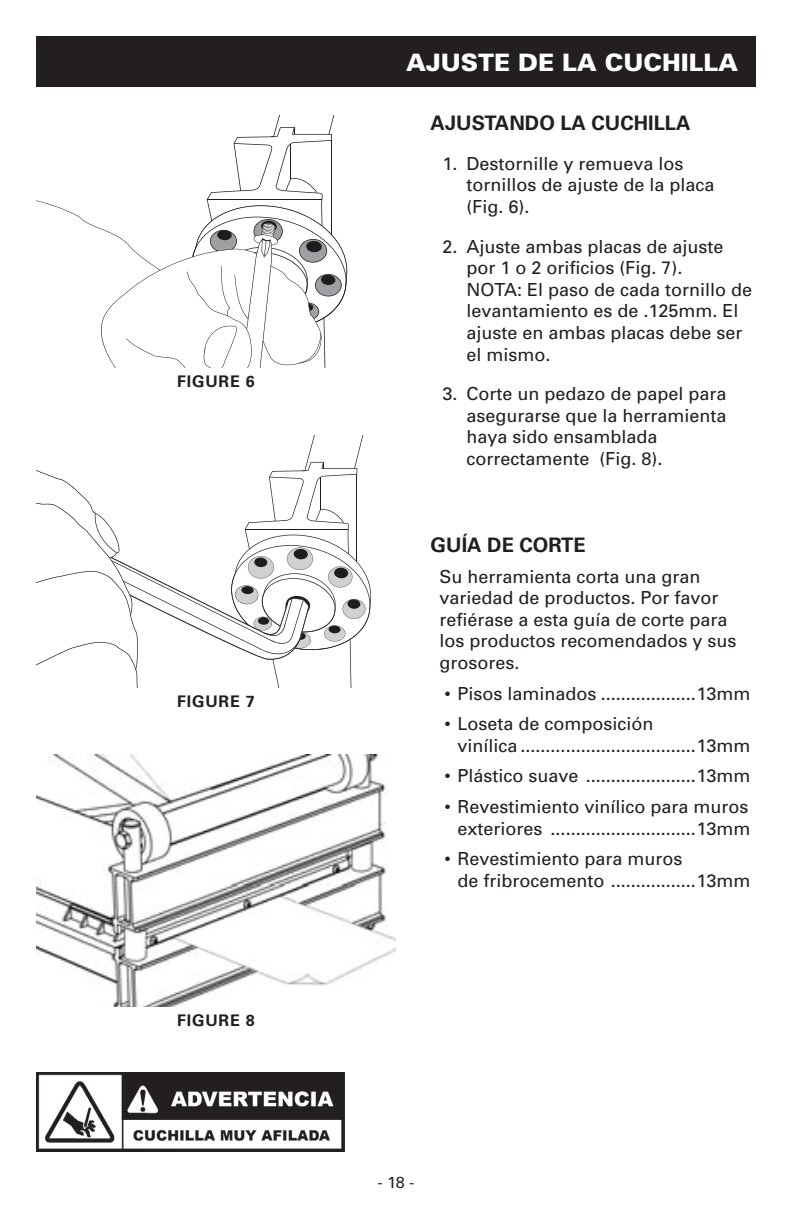
<style>
.page{position:relative;width:792px;height:1224px;background:#fff}
.page>*{position:absolute;margin:0;border:0;box-sizing:border-box;transform-origin:0 0}
.t1{font:900 24px "Univers";color:#fff}
.t2{font:700 20px "Univers";color:#231f20}
.t3{font:18px/21.6px "Univers";color:#231f20}
.t4{font:700 16px "Univers";letter-spacing:.05em;color:#231f20}
.t5{font:16px "Univers";color:#231f20}
</style>
<div class="page">
<div style="left:36px;top:36px;width:720px;height:50px;background:#231f20"></div>
<svg style="left:36px;top:115px;width:312px;height:252px"></svg>
<svg style="left:36px;top:435px;width:335px;height:252px"></svg>
<img style="left:36px;top:755px;width:360px;height:252px">
<img style="left:36px;top:1072px;width:308px;height:80px">
<p class="t4" style="left:177px;top:372px;width:79px">FIGURE 6</p>
<p class="t4" style="left:177px;top:692px;width:79px">FIGURE 7</p>
<p class="t4" style="left:177px;top:1011px;width:79px">FIGURE 8</p>
<h1 class="t1" style="left:406px;top:47px;width:333px">AJUSTE DE LA CUCHILLA</h1>
<p class="t2" style="left:431px;top:111px;width:261px">AJUSTANDO LA CUCHILLA</p>
<p class="t3" style="left:467px;top:152px;width:250px;text-indent:-24px">1. Destornille y remueva los tornillos de ajuste de la placa (Fig. 6).</p>
<p class="t3" style="left:467px;top:235px;width:287px;text-indent:-24px">2. Ajuste ambas placas de ajuste por 1 o 2 orificios (Fig. 7).<br>NOTA: El paso de cada tornillo de levantamiento es de .125mm. El ajuste en ambas placas debe ser el mismo.</p>
<p class="t3" style="left:467px;top:383px;width:262px;text-indent:-24px">3. Corte un pedazo de papel para asegurarse que la herramienta haya sido ensamblada correctamente (Fig. 8).</p>
<p class="t2" style="left:431px;top:533px;width:157px">GUÍA DE CORTE</p>
<p class="t3" style="left:440px;top:565px;width:299px">Su herramienta corta una gran variedad de productos. Por favor refiérase a esta guía de corte para los productos recomendados y sus grosores.</p>
<p class="t3" style="left:445px;top:682px;width:307px">• Pisos laminados ...................13mm</p>
<p class="t3" style="left:458px;top:713px;width:295px;text-indent:-13px">• Loseta de composición<br>vinílica ...................................13mm</p>
<p class="t3" style="left:445px;top:765px;width:307px">• Plástico suave ......................13mm</p>
<p class="t3" style="left:445px;top:796px;width:307px;text-align:right">• Revestimiento vinílico para muros exteriores .............................13mm</p>
<p class="t3" style="left:458px;top:848px;width:295px;text-indent:-13px">• Revestimiento para muros<br>de fribrocemento .................13mm</p>
<p class="t5" style="left:377px;top:1172px;width:39px">- 18 -</p>
</div>
